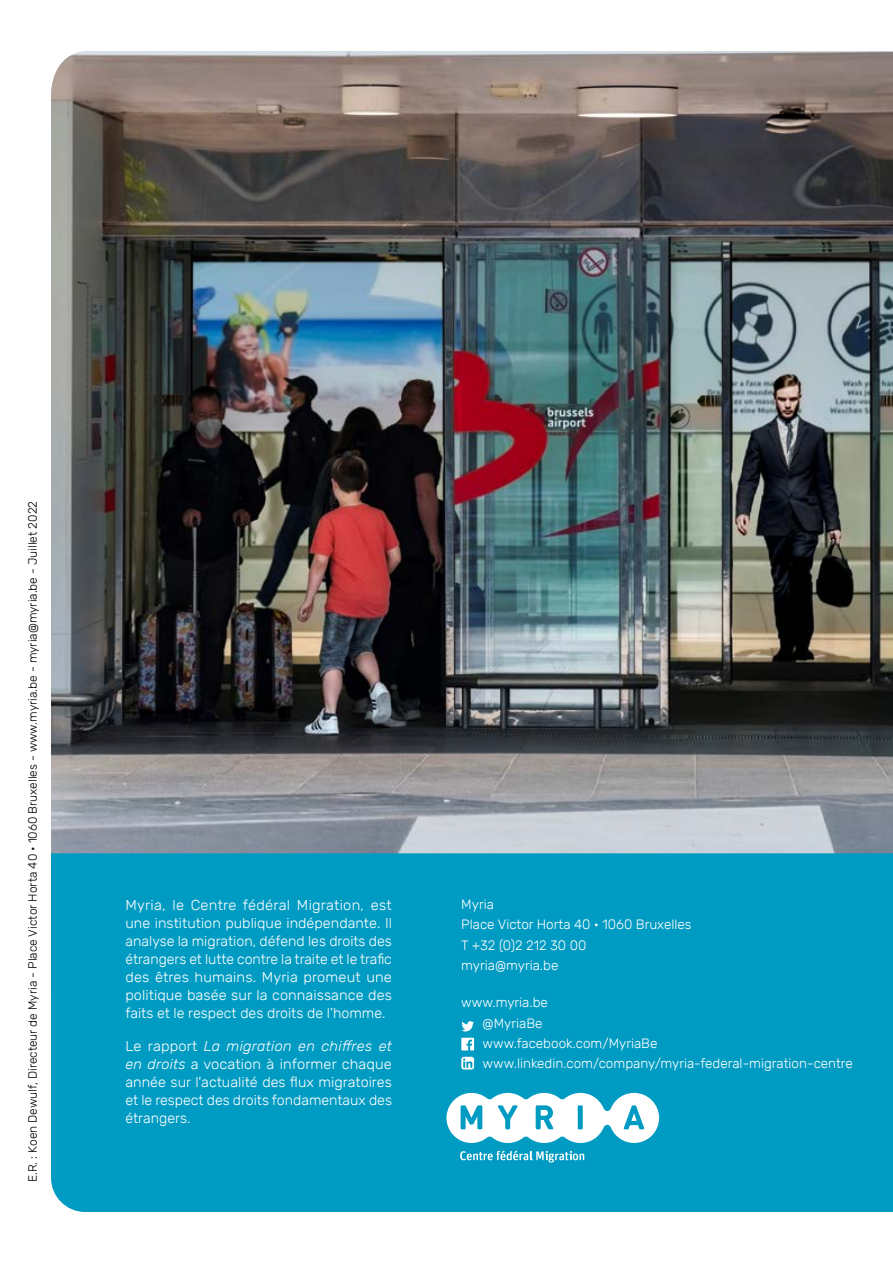
<style>
.page{position:relative;width:893px;height:1263px;background:#fff}
.page>*{position:absolute;margin:0;border:0;box-sizing:border-box;transform-origin:0 0}
.Texte{font:300 14.25px/18px "Rubik";color:#fff;text-align:justify}
.Texte-2{font:300 13.5px "Rubik";color:#fff}
.Body{font:300 12px "Rubik";color:#000}
.s1{font-style:italic}
</style>
<div class="page">
<img style="left:51px;top:51px;width:842px;height:802px">
<div style="left:51px;top:853px;width:842px;height:359px;background:#009bc2"></div>
<svg style="left:461px;top:1021px;width:13px;height:10px"></svg>
<svg style="left:461px;top:1038px;width:13px;height:12px"></svg>
<svg style="left:461px;top:1057px;width:13px;height:12px"></svg>
<svg style="left:463px;top:1058px;width:9px;height:10px"></svg>
<svg style="left:460px;top:1150px;width:124px;height:12px"></svg>
<svg style="left:446px;top:1092px;width:213px;height:51px"></svg>
<p class="Body" style="left:26px;top:1182px;width:683px;rotate:-90deg">E.R. : Koen Dewulf, Directeur de Myria - Place Victor Horta 40 • 1060 Bruxelles - www.myria.be - myria@myria.be - Juillet 2022</p>
<p class="Texte" style="left:125px;top:896px;width:268px">Myria, le Centre fédéral Migration, est une institution publique indépendante. Il analyse la migration, défend les droits des étrangers et lutte contre la traite et le trafic des êtres humains. Myria promeut une politique basée sur la connaissance des faits et le respect des droits de l’homme.</p>
<p class="Texte" style="left:125px;top:1037px;width:268px">Le rapport <span class="s1">La migration en chiffres et en droits</span> a vocation à informer chaque année sur l'actualité des flux migratoires et le respect des droits fondamentaux des étrangers.</p>
<p class="Texte-2" style="left:461px;top:897px;width:34px">Myria</p>
<p class="Texte-2" style="left:461px;top:917px;width:232px">Place Victor Horta 40 • 1060 Bruxelles</p>
<p class="Texte-2" style="left:461px;top:937px;width:127px">T +32 (0)2 212 30 00</p>
<p class="Texte-2" style="left:461px;top:957px;width:99px">myria@myria.be</p>
<p class="Texte-2" style="left:461px;top:995px;width:88px">www.myria.be</p>
<p class="Texte-2" style="left:483px;top:1015px;width:61px">@MyriaBe</p>
<p class="Texte-2" style="left:483px;top:1036px;width:176px">www.facebook.com/MyriaBe</p>
<p class="Texte-2" style="left:483px;top:1056px;width:372px">www.linkedin.com/company/myria-federal-migration-centre</p>
</div>
